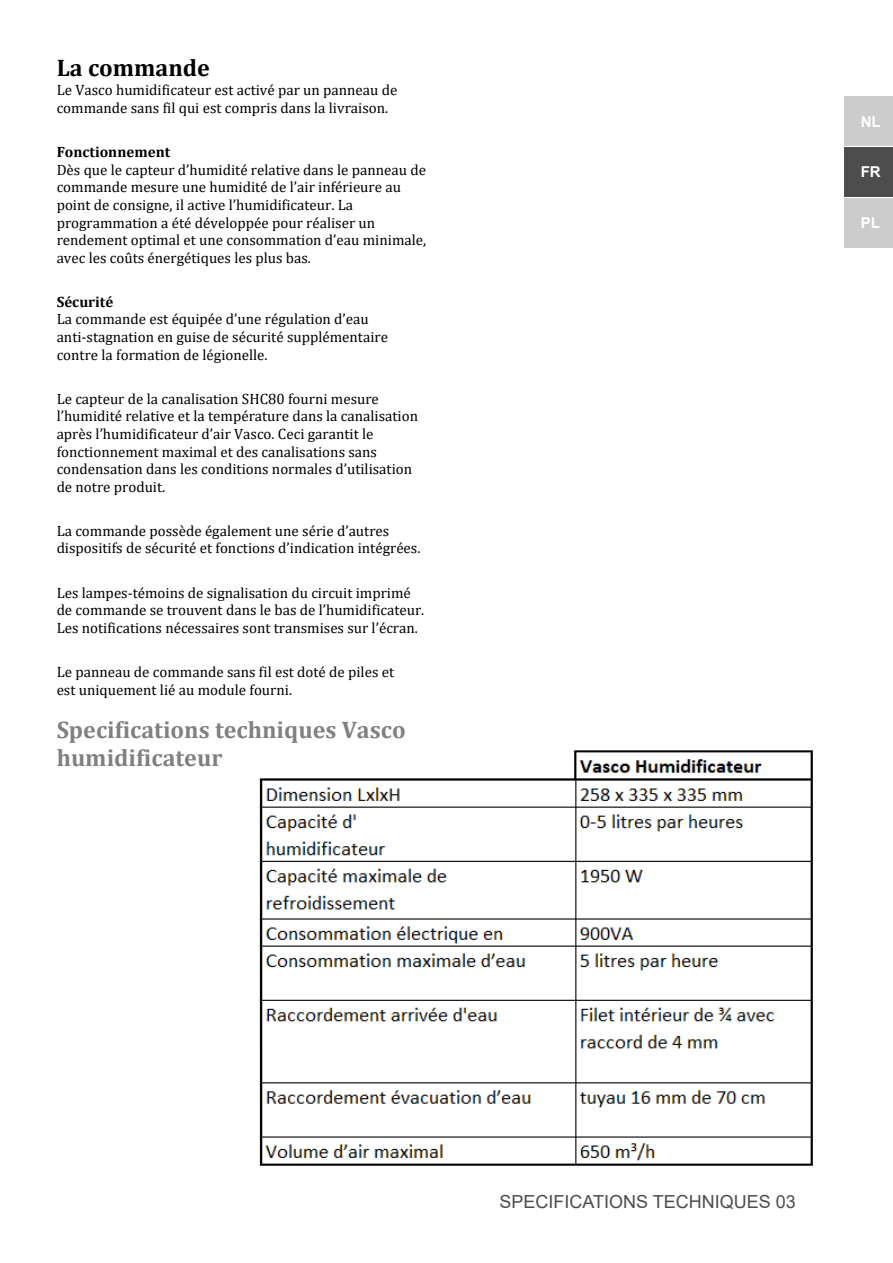
<style>
.page{position:relative;width:893px;height:1263px;background:#fff}
.page>*{position:absolute;margin:0;border:0;box-sizing:border-box;transform-origin:0 0}
.t1{font:700 24px/28.2px "Cambria";color:#808080}
.t2{font:700 24px "Cambria";color:#000}
.t3{font:18px "Arial";color:#4d4d4d}
.t4{font:15px/17.5px "Cambria";color:#000}
.t5{font:700 15px "Cambria";color:#000}
.t6{font:700 15px "Arial";color:#fff}
</style>
<div class="page">
<div style="left:844px;top:96px;width:48px;height:50px;background:#ccc"></div>
<div style="left:844px;top:147px;width:48px;height:49px;background:#4d4d4d"></div>
<div style="left:844px;top:198px;width:48px;height:49px;background:#ccc"></div>
<img style="left:259px;top:750px;width:555px;height:416px">
<h1 class="t2" style="left:57px;top:51px;width:155px">La commande</h1>
<p class="t4" style="left:57px;top:81px;width:342px">Le Vasco humidificateur est activé par un panneau de commande sans fil qui est compris dans la livraison.</p>
<p class="t5" style="left:57px;top:141px;width:115px">Fonctionnement</p>
<p class="t4" style="left:57px;top:161px;width:371px">Dès que le capteur d’humidité relative dans le panneau de commande mesure une humidité de l’air inférieure au point de consigne, il active l’humidificateur. La programmation a été développée pour réaliser un rendement optimal et une consommation d’eau minimale, avec les coûts énergétiques les plus bas.</p>
<p class="t5" style="left:57px;top:291px;width:58px">Sécurité</p>
<p class="t4" style="left:57px;top:310px;width:333px">La commande est équipée d’une régulation d’eau anti-stagnation en guise de sécurité supplémentaire contre la formation de légionelle.</p>
<p class="t4" style="left:57px;top:390px;width:363px">Le capteur de la canalisation SHC80 fourni mesure l’humidité relative et la température dans la canalisation après l’humidificateur d’air Vasco. Ceci garantit le fonctionnement maximal et des canalisations sans condensation dans les conditions normales d’utilisation de notre produit.</p>
<p class="t4" style="left:57px;top:522px;width:365px">La commande possède également une série d’autres dispositifs de sécurité et fonctions d’indication intégrées.</p>
<p class="t4" style="left:57px;top:584px;width:369px">Les lampes-témoins de signalisation du circuit imprimé de commande se trouvent dans le bas de l’humidificateur.<br>Les notifications nécessaires sont transmises sur l’écran.</p>
<p class="t4" style="left:57px;top:663px;width:339px">Le panneau de commande sans fil est doté de piles et est uniquement lié au module fourni.</p>
<h1 class="t1" style="left:57px;top:715px;width:351px">Specifications techniques Vasco humidificateur</h1>
<p class="t6" style="left:861px;top:111px;width:21px">NL</p>
<p class="t6" style="left:861px;top:161px;width:21px">FR</p>
<p class="t6" style="left:861px;top:212px;width:21px">PL</p>
<p class="t3" style="left:499px;top:1189px;width:298px">SPECIFICATIONS TECHNIQUES 03</p>
</div>
